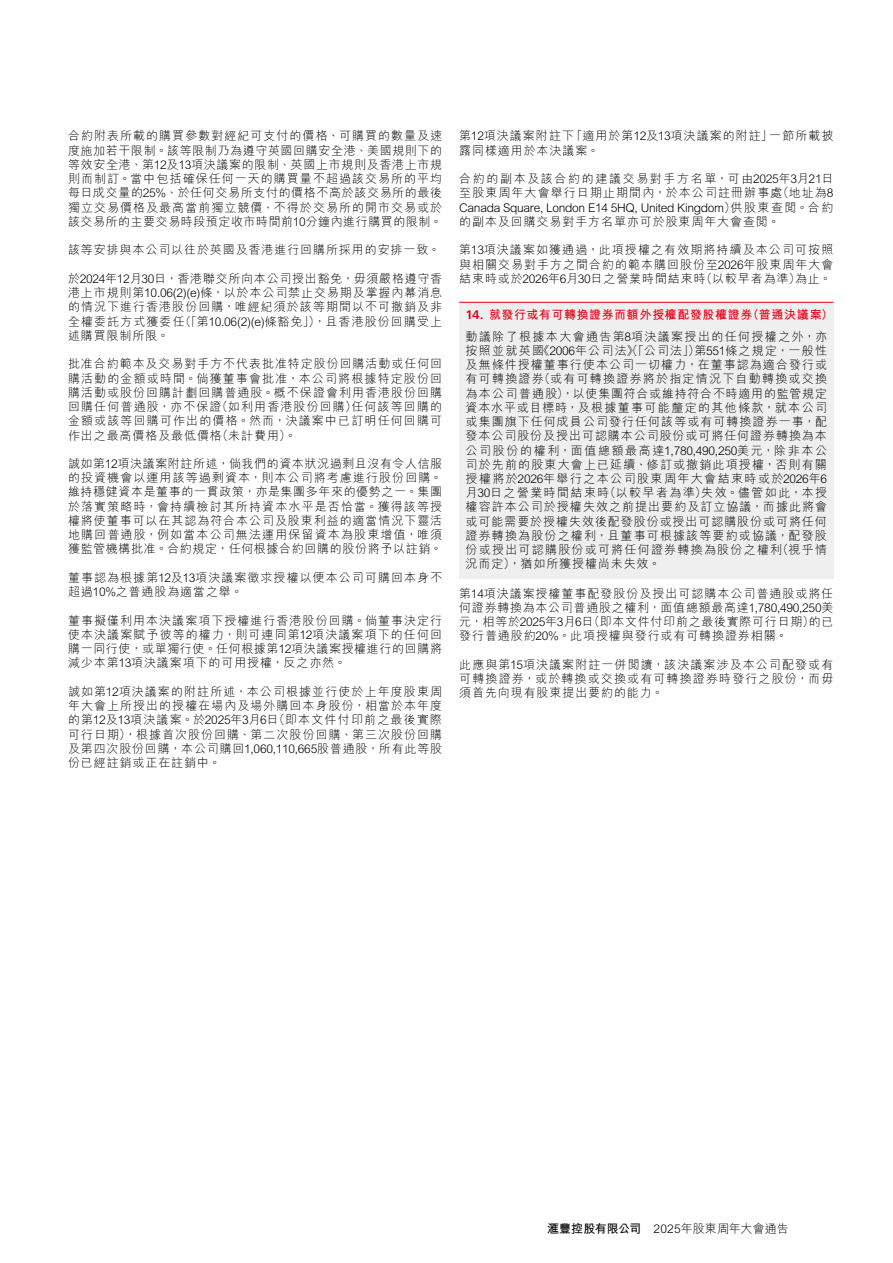
<style>
.page{position:relative;width:893px;height:1263px;background:#fff}
.page>*{position:absolute;margin:0;border:0;box-sizing:border-box;transform-origin:0 0}
.t1{font:300 12px/14.2px "M Hei HK";letter-spacing:.075em;color:#000;text-align:justify}
.t2{font:700 12px/21.8px "M Hei HK";letter-spacing:.045em;color:#e60012}
.t3{font:300 12px "M Hei HK";letter-spacing:.01em;color:#000}
.s1{font-family:"Univers Nextfor HSBC"}
.s2{font-weight:300;color:#000}
.s3{font-weight:700}
</style>
<div class="page">
<div style="left:459px;top:302px;width:374px;height:27px;background:#efefef"></div>
<hr style="left:459px;top:302px;width:374px;height:1px;background:#e60012">
<div style="left:459px;top:317px;width:374px;height:261px;background:#efefef"></div>
<p class="t1" style="left:68px;top:128px;width:376px">合約附表所載的購買參數對經紀可支付的價格、可購買的數量及速度施加若干限制。該等限制乃為遵守英國回購安全港、美國規則下的等效安全港、第12及13項決議案的限制、英國上市規則及香港上市規則而制訂。當中包括確保任何一天的購買量不超過該交易所的平均每日成交量的25%、於任何交易所支付的價格不高於該交易所的最後獨立交易價格及最高當前獨立競價、不得於交易所的開市交易或於該交易所的主要交易時段預定收市時間前10分鐘內進行購買的限制。</p>
<p class="t1" style="left:68px;top:242px;width:374px">該等安排與本公司以往於英國及香港進行回購所採用的安排一致。</p>
<p class="t1" style="left:68px;top:271px;width:376px">於2024年12月30日，香港聯交所向本公司授出豁免，毋須嚴格遵守香港上市規則第10.06(2)(e)條，以於本公司禁止交易期及掌握內幕消息的情況下進行香港股份回購，唯經紀須於該等期間以不可撤銷及非全權委託方式獲委任（「第10.06(2)(e)條豁免」），且香港股份回購受上述購買限制所限。</p>
<p class="t1" style="left:68px;top:356px;width:376px">批准合約範本及交易對手方不代表批准特定股份回購活動或任何回購活動的金額或時間。倘獲董事會批准，本公司將根據特定股份回購活動或股份回購計劃回購普通股。概不保證會利用香港股份回購回購任何普通股，亦不保證（如利用香港股份回購）任何該等回購的金額或該等回購可作出的價格。然而，決議案中已訂明任何回購可作出之最高價格及最低價格（未計費用）。</p>
<p class="t1" style="left:68px;top:456px;width:376px">誠如第12項決議案附註所述，倘我們的資本狀況過剩且沒有令人信服的投資機會以運用該等過剩資本，則本公司將考慮進行股份回購。維持穩健資本是董事的一貫政策，亦是集團多年來的優勢之一。集團於落實策略時，會持續檢討其所持資本水平是否恰當。獲得該等授權將使董事可以在其認為符合本公司及股東利益的適當情況下靈活地購回普通股，例如當本公司無法運用保留資本為股東增值，唯須獲監管機構批准。合約規定，任何根據合約回購的股份將予以註銷。</p>
<p class="t1" style="left:68px;top:570px;width:376px">董事認為根據第12及13項決議案徵求授權以便本公司可購回本身不超過10%之普通股為適當之舉。</p>
<p class="t1" style="left:68px;top:613px;width:376px">董事擬僅利用本決議案項下授權進行香港股份回購。倘董事決定行使本決議案賦予彼等的權力，則可連同第12項決議案項下的任何回購一同行使，或單獨行使。任何根據第12項決議案授權進行的回購將減少本第13項決議案項下的可用授權，反之亦然。</p>
<p class="t1" style="left:68px;top:684px;width:376px">誠如第12項決議案的附註所述，本公司根據並行使於上年度股東周年大會上所授出的授權在場內及場外購回本身股份，相當於本年度的第12及13項決議案。於2025年3月6日（即本文件付印前之最後實際可行日期），根據首次股份回購、第二次股份回購、第三次股份回購及第四次股份回購，本公司購回1,060,110,665股普通股，所有此等股份已經註銷或正在註銷中。</p>
<p class="t1" style="left:459px;top:128px;width:376px">第12項決議案附註下「適用於第12及13項決議案的附註」一節所載披露同樣適用於本決議案。</p>
<p class="t1" style="left:459px;top:171px;width:376px">合約的副本及該合約的建議交易對手方名單，可由2025年3月21日至股東周年大會舉行日期止期間內，於本公司註冊辦事處（地址為8<br>Canada Square, London E14 5HQ, United Kingdom）供股東查閱。合約的副本及回購交易對手方名單亦可於股東周年大會查閱。</p>
<p class="t1" style="left:459px;top:242px;width:376px">第13項決議案如獲通過，此項授權之有效期將持續及本公司可按照與相關交易對手方之間合約的範本購回股份至2026年股東周年大會結束時或於2026年6月30日之營業時間結束時（以較早者為準）為止。</p>
<p class="t2" style="left:466px;top:303px;width:369px"><span class="s1">14.</span> 就發行或有可轉換證券而額外授權配發股權證券（普通決議案）<span class="s2">動議除了根據本大會通告第8項決議案授出的任何授權之外，亦</span></p>
<p class="t1" style="left:466px;top:343px;width:363px">按照並就英國《2006年公司法》（「公司法」）第551條之規定，一般性及無條件授權董事行使本公司一切權力，在董事認為適合發行或有可轉換證券（或有可轉換證券將於指定情況下自動轉換或交換為本公司普通股），以使集團符合或維持符合不時適用的監管規定資本水平或目標時，及根據董事可能釐定的其他條款，就本公司或集團旗下任何成員公司發行任何該等或有可轉換證券一事，配發本公司股份及授出可認購本公司股份或可將任何證券轉換為本公司股份的權利，面值總額最高達1,780,490,250美元，除非本公司於先前的股東大會上已延續、修訂或撤銷此項授權，否則有關授權將於2026年舉行之本公司股東周年大會結束時或於2026年6月30日之營業時間結束時（以較早者為準）失效。儘管如此，本授權容許本公司於授權失效之前提出要約及訂立協議，而據此將會或可能需要於授權失效後配發股份或授出可認購股份或可將任何證券轉換為股份之權利，且董事可根據該等要約或協議，配發股份或授出可認購股份或可將任何證券轉換為股份之權利（視乎情況而定），猶如所獲授權尚未失效。</p>
<p class="t1" style="left:459px;top:586px;width:376px">第14項決議案授權董事配發股份及授出可認購本公司普通股或將任何證券轉換為本公司普通股之權利，面值總額最高達1,780,490,250美元，相等於2025年3月6日（即本文件付印前之最後實際可行日期）的已發行普通股約20%。此項授權與發行或有可轉換證券相關。</p>
<p class="t1" style="left:459px;top:657px;width:376px">此應與第15項決議案附註一併閱讀，該決議案涉及本公司配發或有可轉換證券，或於轉換或交換或有可轉換證券時發行之股份，而毋須首先向現有股東提出要約的能力。</p>
<p class="t3" style="left:547px;top:1220px;width:243px"><span class="s3">滙豐控股有限公司</span> 2025年股東周年大會通告</p>
</div>
